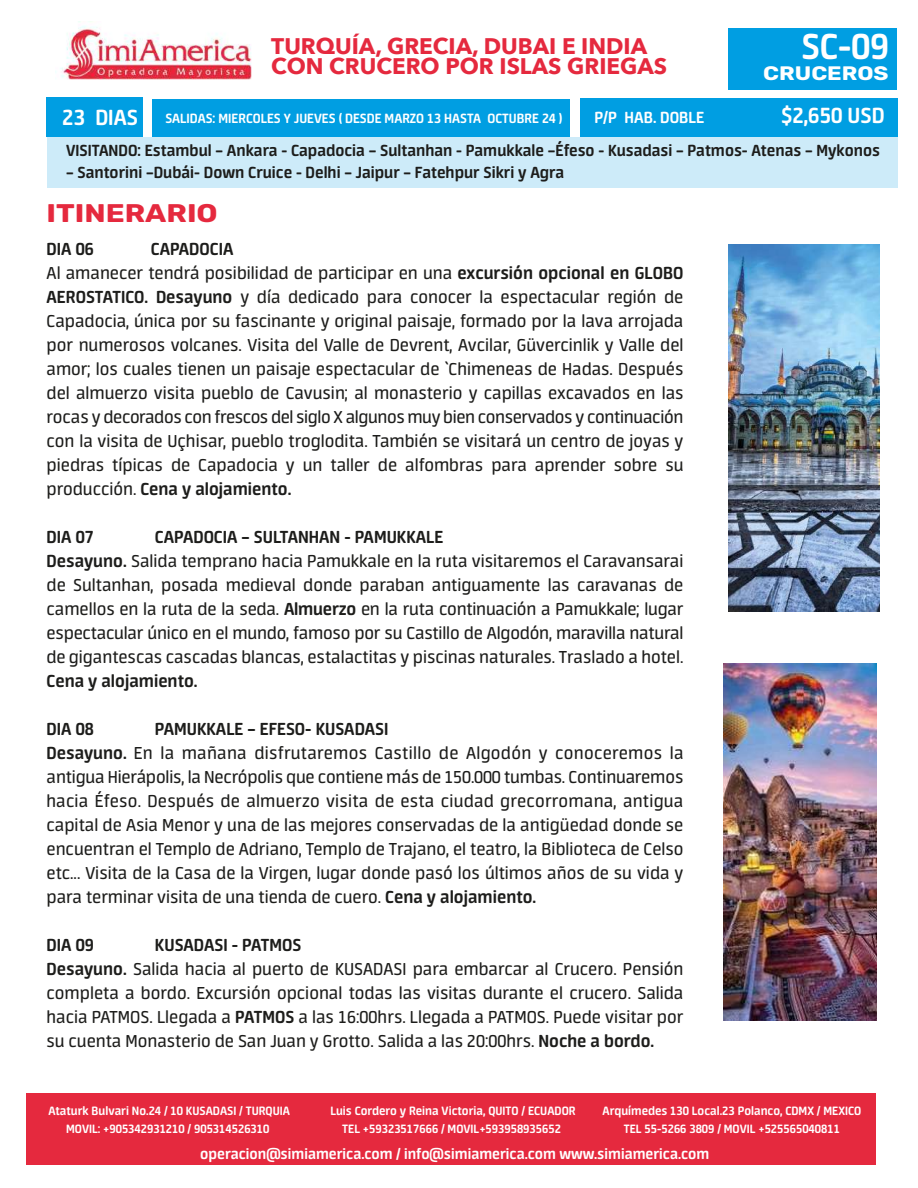
<style>
.page{position:relative;width:918px;height:1188px;background:#fff}
.page>*{position:absolute;margin:0;border:0;box-sizing:border-box;transform-origin:0 0}
.t1{font:700 40.5px "Neuron";color:#fff}
.t2{font:300 25.5px "Rubik";color:#e5293e;scale:1.16 1}
.t3{font:700 24.45px "Neuron";color:#fff}
.t4{font:700 22.5px/19.5px "Avenir Next";color:#e5293e}
.t5{font:19.5px/24px "Neuron";color:#1d1d1b}
.t6{font:700 19.5px "Neuron";color:#1d1d1b}
.t7{font:300 19.5px "Rubik";color:#fff;scale:1.16 1}
.t8{font:700 18px "Neuron";color:#1d1d1b}
.t9{font:700 18px "Neuron";color:#fff}
.t10{font:700 16.5px "Neuron";color:#fff}
.t11{font:700 15px "Neuron";color:#fff}
.t12{font:700 13.5px/18px "Neuron";color:#fff;text-align:center}
.s1{font-size:24.45px}
.s2{font-weight:700}
</style>
<div class="page">
<div style="left:27px;top:1093px;width:849px;height:72px;background:#e5293e"></div>
<img style="left:728px;top:245px;width:151px;height:367px">
<img style="left:724px;top:663px;width:153px;height:357px">
<div style="left:47px;top:137px;width:850px;height:50px;background:#cdebf9"></div>
<img style="left:55px;top:21px;width:197px;height:59px">
<div style="left:152px;top:99px;width:418px;height:38px;background:#009ee2"></div>
<div style="left:47px;top:98px;width:96px;height:39px;background:#009ee2"></div>
<div style="left:580px;top:98px;width:317px;height:39px;background:#009ee2"></div>
<div style="left:728px;top:28px;width:168px;height:62px;background:#009ee2"></div>
<p class="t4" style="left:271px;top:36px;width:397px">TURQUÍA, GRECIA, DUBAI E INDIA<br>CON CRUCERO POR ISLAS GRIEGAS</p>
<p class="t11" style="left:62px;top:110px;width:502px"><span class="s1">23 DIAS</span> SALIDAS: MIERCOLES Y JUEVES ( DESDE MARZO 13 HASTA OCTUBRE 24 )</p>
<p class="t9" style="left:594px;top:108px;width:111px">P/P HAB. DOBLE</p>
<h1 class="t1" style="left:801px;top:24px;width:89px">SC-09</h1>
<p class="t7" style="left:763px;top:59px;width:109px">CRUCEROS</p>
<p class="t3" style="left:781px;top:102px;width:105px">$2,650 USD</p>
<p class="t8" style="left:66px;top:141px;width:815px">VISITANDO: Estambul – Ankara - Capadocia – Sultanhan - Pamukkale –Éfeso - Kusadasi – Patmos- Atenas – Mykonos</p>
<p class="t8" style="left:66px;top:162px;width:500px">– Santorini –Dubái- Down Cruice - Delhi – Jaipur – Fatehpur Sikri y Agra</p>
<h2 class="t2" style="left:47px;top:195px;width:149px">ITINERARIO</h2>
<p class="t6" style="left:47px;top:238px;width:49px">DIA 06</p>
<p class="t5" style="left:47px;top:237px;width:638px;text-indent:104px"><span class="s2">CAPADOCIA<br></span>Al amanecer tendrá posibilidad de participar en una <span class="s2">excursión opcional en GLOBO AEROSTATICO. Desayuno</span> y día dedicado para conocer la espectacular región de Capadocia, única por su fascinante y original paisaje, formado por la lava arrojada por numerosos volcanes. Visita del Valle de Devrent, Avcilar, Güvercinlik y Valle del amor; los cuales tienen un paisaje espectacular de `Chimeneas de Hadas. Después del almuerzo visita pueblo de Cavusin; al monasterio y capillas excavados en las rocas y decorados con frescos del siglo X algunos muy bien conservados y continuación con la visita de Uçhisar, pueblo troglodita. También se visitará un centro de joyas y piedras típicas de Capadocia y un taller de alfombras para aprender sobre su producción. <span class="s2">Cena y alojamiento.</span></p>
<p class="t6" style="left:47px;top:526px;width:49px">DIA 07</p>
<p class="t5" style="left:47px;top:525px;width:638px;text-indent:108px"><span class="s2">CAPADOCIA – SULTANHAN - PAMUKKALE<br>Desayuno.</span> Salida temprano hacia Pamukkale en la ruta visitaremos el Caravansarai de Sultanhan, posada medieval donde paraban antiguamente las caravanas de camellos en la ruta de la seda. <span class="s2">Almuerzo</span> en la ruta continuación a Pamukkale; lugar espectacular único en el mundo, famoso por su Castillo de Algodón, maravilla natural de gigantescas cascadas blancas, estalactitas y piscinas naturales. Traslado a hotel.</p>
<p class="t6" style="left:47px;top:670px;width:153px">Cena y alojamiento.</p>
<p class="t6" style="left:47px;top:718px;width:49px">DIA 08</p>
<p class="t5" style="left:47px;top:717px;width:638px;text-indent:108px"><span class="s2">PAMUKKALE – EFESO- KUSADASI<br>Desayuno.</span> En la mañana disfrutaremos Castillo de Algodón y conoceremos la antigua Hierápolis, la Necrópolis que contiene más de 150.000 tumbas. Continuaremos hacia Éfeso. Después de almuerzo visita de esta ciudad grecorromana, antigua capital de Asia Menor y una de las mejores conservadas de la antigüedad donde se encuentran el Templo de Adriano, Templo de Trajano, el teatro, la Biblioteca de Celso etc... Visita de la Casa de la Virgen, lugar donde pasó los últimos años de su vida y para terminar visita de una tienda de cuero. <span class="s2">Cena y alojamiento.</span></p>
<p class="t6" style="left:47px;top:934px;width:49px">DIA 09</p>
<p class="t5" style="left:47px;top:933px;width:638px;text-indent:108px"><span class="s2">KUSADASI - PATMOS<br>Desayuno.</span> Salida hacia al puerto de KUSADASI para embarcar al Crucero. Pensión completa a bordo. Excursión opcional todas las visitas durante el crucero. Salida hacia PATMOS. Llegada a <span class="s2">PATMOS</span> a las 16:00hrs. Llegada a PATMOS. Puede visitar por su cuenta Monasterio de San Juan y Grotto. Salida a las 20:00hrs. <span class="s2">Noche a bordo.</span></p>
<p class="t12" style="left:48px;top:1102px;width:243px">Ataturk Bulvari No.24 / 10 KUSADASI / TURQUIA<br>MOVIL: +905342931210 / 905314526310</p>
<p class="t12" style="left:330px;top:1102px;width:247px">Luis Cordero y Reina Victoria, QUITO / ECUADOR<br>TEL +59323517666 / MOVIL+593958935652</p>
<p class="t12" style="left:603px;top:1102px;width:260px">Arquímedes 130 Local.23 Polanco, CDMX / MEXICO<br>TEL 55-5266 3809 / MOVIL +525565040811</p>
<p class="t10" style="left:200px;top:1145px;width:511px">operacion@simiamerica.com / info@simiamerica.com www.simiamerica.com</p>
</div>
